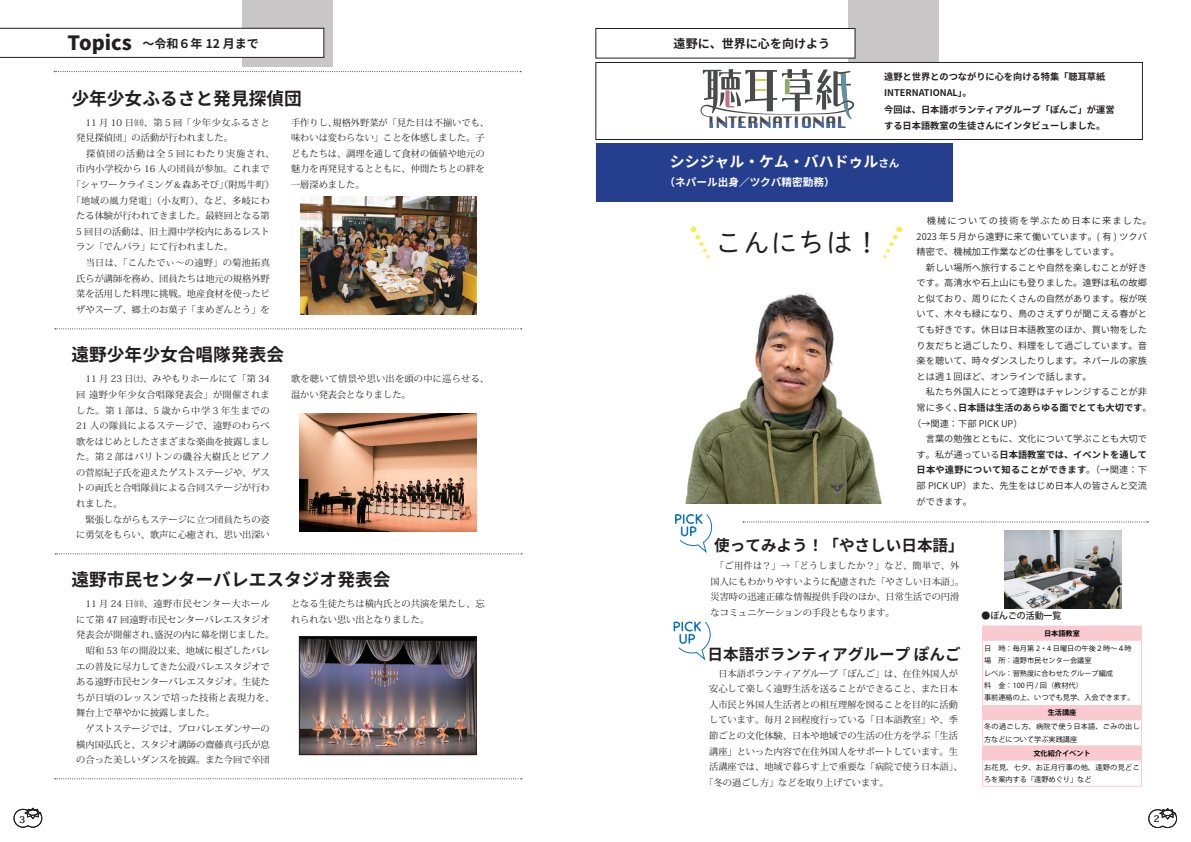
<style>
.page{position:relative;width:1191px;height:842px;background:#fff}
.page>*{position:absolute;margin:0;border:0;box-sizing:border-box;transform-origin:0 0}
.t1{font:27.6px "DNP Shuei M Go Std L";color:#231f20}
.t2{font:19.8px "Corporate Logo Bold ver 2";color:#231f20}
.t3{font:700 17.7px "Source Han Sans JP";color:#231f20}
.t4{font:700 15.6px "Source Han Sans JP";color:#231f20}
.t5{font:15.5px "Chicago";color:#494a4b;scale:1.12 1}
.t6{font:700 14.9px "Source Han Sans JP";color:#fff}
.t7{font:700 12px "Source Han Sans JP";color:#231f20}
.t8{font:700 10.6px "Source Han Sans JP";color:#fff}
.t9{font:9.2px/15.6px "Koz Min Pr 6 N";color:#231f20}
.t10{font:9.2px "Source Han Sans JP";color:#231f20}
.t11{font:700 9.2px/16.1px "Source Han Sans JP";color:#231f20}
.t12{font:9.2px "Koz Min Pr 6 N";letter-spacing:.03em;color:#231f20}
.t13{font:9.2px "Koz Min Pr 6 N";letter-spacing:.06em;color:#231f20}
.t14{font:9.2px/15.6px "Koz Min Pr 6 N";letter-spacing:.025em;color:#231f20}
.t15{font:700 9.2px "Source Han Sans JP";letter-spacing:.025em;color:#231f20}
.t16{font:9.2px "Source Han Sans JP";letter-spacing:.12em;color:#231f20}
.t17{font:9.2px "Koz Min Pr 6 N";letter-spacing:.085em;color:#231f20}
.t18{font:500 9.2px "Koz Go Pr 6 N";color:#231f20;scale:.96 1}
.t19{font:7.1px/12.4px "Koz Go Pr 6 N";color:#030303}
.t20{font:7.1px/12.4px "Koz Go Pr 6 N";letter-spacing:.045em;color:#030303}
.t21{font:7.1px/12.4px "Koz Go Pr 6 N";letter-spacing:.04em;color:#030303}
.t22{font:700 7.1px "Koz Go Pr 6 N";color:#030303}
.s1{font-size:10.6px}
.s2{font-weight:400}
</style>
<div class="page">
<div style="left:242px;top:0;width:90px;height:66px;background:#c9c6c7"></div>
<svg style="left:0;top:28px;width:324px;height:30px"></svg>
<svg style="left:55px;top:778px;width:467px;height:1px"></svg>
<svg style="left:55px;top:553px;width:467px;height:1px"></svg>
<svg style="left:55px;top:328px;width:467px;height:1px"></svg>
<svg style="left:54px;top:71px;width:467px;height:1px"></svg>
<img style="left:300px;top:196px;width:177px;height:118px">
<img style="left:299px;top:414px;width:177px;height:118px">
<img style="left:301px;top:638px;width:173px;height:115px">
<div style="left:299px;top:636px;width:177px;height:119px;border:1px solid #231f20"></div>
<svg style="left:743px;top:522px;width:405px;height:1px"></svg>
<div style="left:596px;top:143px;width:356px;height:59px;background:#253f8e"></div>
<svg style="left:673px;top:621px;width:37px;height:39px"></svg>
<img style="left:1004px;top:531px;width:117px;height:77px">
<hr style="left:982px;top:786px;width:159px;height:1px;background:#f9cad0">
<svg style="left:982px;top:626px;width:160px;height:160px"></svg>
<hr style="left:982px;top:760px;width:159px;height:1px;background:#f9cad0">
<svg style="left:675px;top:514px;width:37px;height:39px"></svg>
<div style="left:848px;top:0;width:90px;height:66px;background:#c9c6c7"></div>
<div style="left:596px;top:62px;width:546px;height:77px;background:#fff"></div>
<div style="left:595px;top:62px;width:547px;height:78px;border:1px solid #231f20"></div>
<div style="left:596px;top:28px;width:259px;height:30px;background:#fff"></div>
<div style="left:595px;top:28px;width:260px;height:30px;border:1px solid #231f20"></div>
<svg style="left:700px;top:69px;width:154px;height:59px"></svg>
<img style="left:685px;top:293px;width:197px;height:210px">
<svg style="left:690px;top:226px;width:20px;height:32px"></svg>
<svg style="left:883px;top:226px;width:20px;height:32px"></svg>
<svg style="left:13px;top:807px;width:29px;height:21px"></svg>
<svg style="left:1148px;top:808px;width:29px;height:20px"></svg>
<p class="t9" style="left:19px;top:812px;width:7px">3</p>
<h2 class="t2" style="left:67px;top:29px;width:66px">Topics</h2>
<h3 class="t7" style="left:142px;top:36px;width:118px">～令和６年 12 月まで</h3>
<h3 class="t3" style="left:71px;top:89px;width:232px">少年少女ふるさと発見探偵団</h3>
<p class="t13" style="left:76px;top:117px;width:195px">　11 月 10 日㈰、第５回「少年少女ふるさと</p>
<p class="t9" style="left:76px;top:130px;width:158px">発見探偵団」の活動が行われました。</p>
<p class="t17" style="left:76px;top:148px;width:200px">　探偵団の活動は全 5 回にわたり実施され、</p>
<p class="t9" style="left:76px;top:161px;width:195px">市内小学校から 16 人の団員が参加。これまで</p>
<p class="t9" style="left:72px;top:177px;width:204px">「シャワークライミング＆森あそび」（附馬牛町(</p>
<p class="t12" style="left:72px;top:195px;width:200px">「地域の風力発電」（小友町）、など、多岐にわ</p>
<p class="t9" style="left:76px;top:208px;width:195px">たる体験が行われてきました。最終回となる第</p>
<p class="t9" style="left:76px;top:224px;width:195px">5 回目の活動は、旧土淵中学校内にあるレスト</p>
<p class="t9" style="left:76px;top:239px;width:158px">ラン「でんパラ」にて行われました。</p>
<p class="t12" style="left:76px;top:257px;width:195px">　当日は、「こんたでぃ～の遠野」の菊池拓真</p>
<p class="t9" style="left:76px;top:271px;width:195px">氏らが講師を務め、団員たちは地元の規格外野</p>
<p class="t9" style="left:76px;top:286px;width:195px">菜を活用した料理に挑戦。地産食材を使ったピ</p>
<p class="t9" style="left:76px;top:302px;width:195px">ザやスープ、郷土のお菓子「まめぎんとう」を</p>
<p class="t9" style="left:332px;top:115px;width:158px">規格外野菜が「見た目は不揃いでも、</p>
<p class="t9" style="left:291px;top:115px;width:195px">手作りし、<br>味わいは変わらない」ことを体感しました。子どもたちは、調理を通して食材の価値や地元の魅力を再発見するとともに、仲間たちとの絆を一層深めました。</p>
<h3 class="t3" style="left:71px;top:345px;width:214px">遠野少年少女合唱隊発表会</h3>
<p class="t9" style="left:76px;top:371px;width:195px">　11 月 23 日㈯、みやもりホールにて「第 34回遠野少年少女合唱隊発表会」が開催されました。第 1 部は、5 歳から中学 3 年生までの<br>21 人の隊員によるステージで、遠野のわらべ歌をはじめとしたさまざまな楽曲を披露しました。第 2 部はバリトンの磯谷大樹氏とピアノの菅原紀子氏を迎えたゲストステージや、ゲストの両氏と合唱隊員による合同ステージが行われました。<br>　緊張しながらもステージに立つ団員たちの姿に勇気をもらい、歌声に心癒され、思い出深い</p>
<p class="t14" style="left:291px;top:371px;width:200px">歌を聴いて情景や思い出を頭の中に巡らせる、温かい発表会となりました。</p>
<h3 class="t3" style="left:71px;top:570px;width:320px">遠野市民センターバレエスタジオ発表会</h3>
<p class="t9" style="left:291px;top:596px;width:195px">となる生徒たちは横内氏との共演を果たし、忘れられない思い出となりました。</p>
<p class="t13" style="left:76px;top:599px;width:195px">　11 月 24 日㈰、遠野市民センター大ホール</p>
<p class="t9" style="left:76px;top:612px;width:195px">にて第 47 回遠野市民センターバレエスタジオ</p>
<p class="t9" style="left:155px;top:627px;width:121px">盛況の内に幕を閉じました。</p>
<p class="t9" style="left:76px;top:627px;width:200px">発表会が開催され、<br>　昭和 53 年の開設以来、地域に根ざしたバレエの普及に尽力してきた公設バレエスタジオである遠野市民センターバレエスタジオ。生徒たちが日頃のレッスンで培った技術と表現力を、舞台上で華やかに披露しました。<br>　ゲストステージでは、プロバレエダンサーの横内国弘氏と、スタジオ講師の齋藤真弓氏が息の合った美しいダンスを披露。また今回で卒団</p>
<h3 class="t7" style="left:673px;top:37px;width:158px">遠野に、世界に心を向けよう</h3>
<p class="t11" style="left:884px;top:69px;width:232px">遠野と世界とのつながりに心を向ける特集「聴耳草紙<br>INTERNATIONAL 。「<br>今回は、日本語ボランティアグループ「ぽんご」が運営する日本語教室の生徒さんにインタビューしました。</p>
<h3 class="t5" style="left:707px;top:112px;width:126px">INTERNATIONAL</h3>
<h3 class="t6" style="left:670px;top:153px;width:231px">シシジャル・ケム・バハドゥル<span class="s1">さん</span></h3>
<p class="t8" style="left:664px;top:176px;width:172px">（ネパール出身／ツクバ精密勤務(</p>
<h1 class="t1" style="left:715px;top:222px;width:167px">こんにちは!</h1>
<p class="t16" style="left:916px;top:215px;width:236px">　機械についての技術を学ぶため日本に来ました。</p>
<p class="t10" style="left:916px;top:231px;width:232px">2023 年５月から遠野に来て働いています。( 有 ) ツクバ</p>
<p class="t10" style="left:916px;top:247px;width:204px">精密で、機械加工作業などの仕事をしています。</p>
<p class="t10" style="left:916px;top:262px;width:232px">　新しい場所へ旅行することや自然を楽しむことが好き</p>
<p class="t10" style="left:916px;top:278px;width:232px">です。高清水や石上山にも登りました。遠野は私の故郷</p>
<p class="t10" style="left:916px;top:293px;width:232px">と似ており、周りにたくさんの自然があります。桜が咲</p>
<p class="t10" style="left:916px;top:309px;width:232px">いて、木々も緑になり、鳥のさえずりが聞こえる春がと</p>
<p class="t10" style="left:916px;top:324px;width:232px">ても好きです。休日は日本語教室のほか、買い物をした</p>
<p class="t10" style="left:916px;top:340px;width:232px">り友だちと過ごしたり、料理をして過ごしています。音</p>
<p class="t10" style="left:916px;top:356px;width:232px">楽を聴いて、時々ダンスしたりします。ネパールの家族</p>
<p class="t10" style="left:916px;top:371px;width:177px">とは週１回ほど、オンラインで話します。</p>
<p class="t10" style="left:916px;top:387px;width:232px">　私たち外国人にとって遠野はチャレンジすることが非</p>
<p class="t11" style="left:958px;top:400px;width:195px">日本語は生活のあらゆる面でとても大切です<span class="s2">。</span></p>
<p class="t10" style="left:916px;top:402px;width:48px">常に多く、</p>
<p class="t10" style="left:912px;top:418px;width:112px">（→関連：下部 PICK UP(</p>
<p class="t10" style="left:916px;top:434px;width:232px">　言葉の勉強とともに、文化について学ぶことも大切で</p>
<p class="t11" style="left:916px;top:446px;width:232px"><span class="s2">す。私が通っている</span>日本語教室では、イベントを通して</p>
<p class="t15" style="left:916px;top:465px;width:232px">日本や遠野について知ることができます<span class="s2">。（→関連：下</span></p>
<p class="t10" style="left:916px;top:480px;width:232px">部 PICK UP）また、先生をはじめ日本人の皆さんと交流</p>
<p class="t10" style="left:916px;top:496px;width:57px">ができます。</p>
<h3 class="t4" style="left:714px;top:537px;width:251px">使ってみよう！「やさしい日本語「</h3>
<p class="t9" style="left:710px;top:558px;width:255px;text-indent:5px">「ご用件は？」→「どうしましたか？」など、簡単で、外国人にもわかりやすいように配慮された「やさしい日本語。「災害時の迅速正確な情報提供手段のほか、日常生活での円滑なコミュニケーションの手段ともなります。</p>
<h3 class="t4" style="left:707px;top:645px;width:254px">日本語ボランティアグループぽんご</h3>
<p class="t9" style="left:709px;top:665px;width:250px">　日本語ボランティアグループ「ぽんご」は、在住外国人が</p>
<p class="t9" style="left:709px;top:681px;width:250px">安心して楽しく遠野生活を送ることができること、また日本</p>
<p class="t9" style="left:709px;top:697px;width:250px">人市民と外国人生活者との相互理解を図ることを目的に活動</p>
<p class="t9" style="left:709px;top:712px;width:250px">しています。毎月２回程度行っている「日本語教室」や、季</p>
<p class="t9" style="left:709px;top:728px;width:250px">節ごとの文化体験、日本や地域での生活の仕方を学ぶ「生活</p>
<p class="t9" style="left:709px;top:743px;width:250px">講座」といった内容で在住外国人をサポートしています。生</p>
<p class="t9" style="left:709px;top:759px;width:255px">活講座では、地域で暮らす上で重要な「病院で使う日本語、「</p>
<p class="t9" style="left:704px;top:775px;width:186px">「冬の過ごし方」などを取り上げています。</p>
<p class="t18" style="left:981px;top:611px;width:84px">●ぽんごの活動一覧</p>
<p class="t22" style="left:1044px;top:629px;width:37px">日本語教室</p>
<p class="t19" style="left:984px;top:642px;width:152px">日　時：毎月第 ・2 4 日曜日の午後２時～４時場　所：遠野市民センター会議室<br>レベル：習熟度に合わせたグループ編成<br>料　金：100 円 / 回（教材代(<br>事前連絡の上、いつでも見学、入会できます。</p>
<p class="t22" style="left:1047px;top:709px;width:30px">生活講座</p>
<p class="t21" style="left:984px;top:721px;width:157px">冬の過ごし方、病院で使う日本語、ごみの出し方などについて学ぶ実践講座</p>
<p class="t22" style="left:1033px;top:749px;width:59px">文化紹介イベント</p>
<p class="t20" style="left:984px;top:761px;width:157px">お花見、七夕、お正月行事の他、遠野の見どころを案内する「遠野めぐり」など</p>
<p class="t9" style="left:1154px;top:811px;width:7px">2</p>
</div>
